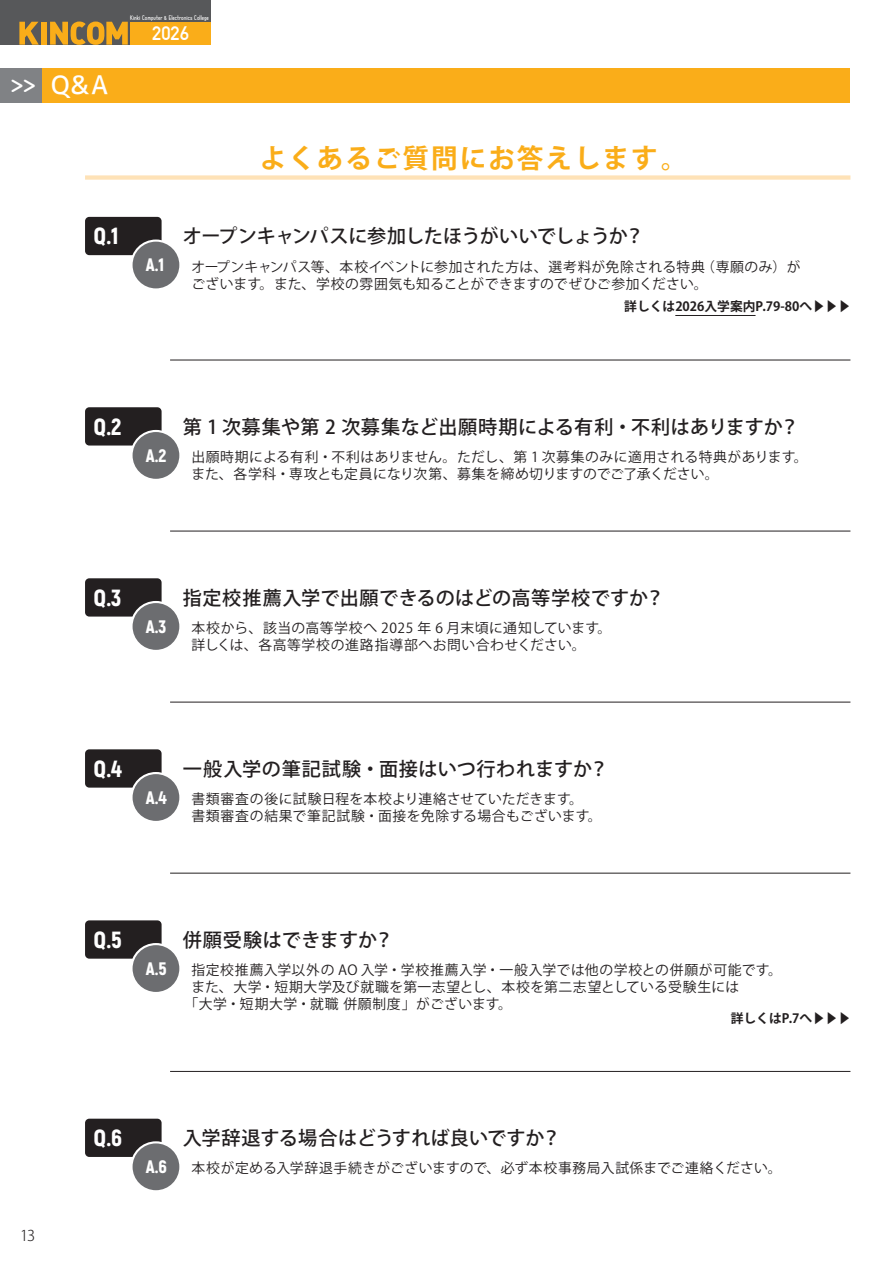
<style>
.page{position:relative;width:893px;height:1263px;background:#fff}
.page>*{position:absolute;margin:0;border:0;box-sizing:border-box;transform-origin:0 0}
.t1{font:700 26.55px "Koz Go Pr 6 N";letter-spacing:.075em;color:#faad19}
.t2{font:25.5px "Corporate Logo Medium";color:#fff}
.t3{font:900 23.4px "Akrobat";color:#fff}
.t4{font:500 19.2px "Koz Go Pr 6 N";letter-spacing:.015em;color:#231f20}
.t5{font:500 19.2px "Koz Go Pr 6 N";letter-spacing:-.035em;color:#231f20}
.t6{font:700 19.2px "DIN Alternate";color:#fff}
.t7{font:900 18px "Akrobat";color:#fff}
.t8{font:300 14.85px "Koz Go Pr 6 N";color:#231f20}
.t9{font:13.8px/17px "Koz Go Pr 6 N";letter-spacing:.03em;color:#231f20}
.t10{font:700 12.75px "Koz Go Pr 6 N";color:#231f20}
.t11{font:6.3px "Ronde B Square";color:#fff}
.s1{font-family:"Ronde B Square";font-size:26.55px}
</style>
<div class="page">
<div style="left:0;top:0;width:211px;height:45px;background:#57585a"></div>
<div style="left:130px;top:22px;width:81px;height:23px;background:#faad19"></div>
<svg style="left:19px;top:22px;width:20px;height:23px"></svg>
<div style="left:41px;top:22px;width:6px;height:23px;background:#faad19"></div>
<svg style="left:50px;top:22px;width:78px;height:23px"></svg>
<div style="left:0;top:68px;width:44px;height:34px;background:#808285"></div>
<div style="left:43px;top:68px;width:807px;height:34px;background:#faad19"></div>
<div style="left:85px;top:175px;width:765px;height:5px;background:#fee2b7"></div>
<div style="left:85px;top:407px;width:77px;height:38px;background:#231f20;border-radius:4px"></div>
<div style="left:131px;top:431px;width:49px;height:49px;background:#6c6d70;border-radius:50%"></div>
<div style="left:130px;top:430px;width:51px;height:51px;border:2px solid #fff;border-radius:50%"></div>
<div style="left:85px;top:578px;width:77px;height:39px;background:#231f20;border-radius:4px"></div>
<div style="left:131px;top:602px;width:49px;height:49px;background:#6c6d70;border-radius:50%"></div>
<div style="left:130px;top:601px;width:51px;height:51px;border:2px solid #fff;border-radius:50%"></div>
<div style="left:85px;top:749px;width:77px;height:39px;background:#231f20;border-radius:4px"></div>
<div style="left:131px;top:773px;width:49px;height:49px;background:#6c6d70;border-radius:50%"></div>
<div style="left:130px;top:772px;width:51px;height:51px;border:2px solid #fff;border-radius:50%"></div>
<div style="left:85px;top:1119px;width:77px;height:38px;background:#231f20;border-radius:4px"></div>
<div style="left:131px;top:1142px;width:49px;height:49px;background:#6c6d70;border-radius:50%"></div>
<div style="left:130px;top:1141px;width:51px;height:51px;border:2px solid #fff;border-radius:50%"></div>
<hr style="left:170px;top:531px;width:680px;height:1px;background:#231f20">
<hr style="left:170px;top:702px;width:680px;height:1px;background:#231f20">
<hr style="left:170px;top:873px;width:680px;height:1px;background:#231f20">
<hr style="left:170px;top:1071px;width:680px;height:1px;background:#231f20">
<hr style="left:170px;top:360px;width:680px;height:1px;background:#231f20">
<div style="left:85px;top:920px;width:77px;height:39px;background:#231f20;border-radius:4px"></div>
<div style="left:131px;top:944px;width:49px;height:49px;background:#6c6d70;border-radius:50%"></div>
<div style="left:130px;top:943px;width:51px;height:51px;border:2px solid #fff;border-radius:50%"></div>
<hr style="left:892px;top:68px;width:1px;height:34px;background:#808285">
<div style="left:85px;top:217px;width:77px;height:38px;background:#231f20;border-radius:4px"></div>
<div style="left:131px;top:241px;width:49px;height:48px;background:#6c6d70;border-radius:50%"></div>
<div style="left:130px;top:239px;width:51px;height:52px;border:2px solid #fff;border-radius:50%"></div>
<hr style="left:675px;top:315px;width:80px;height:1px;background:#231f20">
<h2 class="t2" style="left:11px;top:68px;width:99px"><span class="s1">&gt;&gt;</span> Q&amp;A</h2>
<p class="t11" style="left:130px;top:13px;width:80px">Kinki Computer &amp; Electronics College</p>
<h3 class="t6" style="left:152px;top:19px;width:38px">2026</h3>
<h1 class="t1" style="left:260px;top:143px;width:429px">よくあるご質問にお答えします。</h1>
<h3 class="t3" style="left:94px;top:221px;width:27px">Q.1</h3>
<h3 class="t7" style="left:146px;top:253px;width:20px">A.1</h3>
<h3 class="t5" style="left:183px;top:225px;width:463px">オープンキャンパスに参加したほうがいいでしょうか？</h3>
<p class="t9" style="left:191px;top:258px;width:611px">オープンキャンパス等、本校イベントに参加された方は、選考料が免除される特典（専願のみ）がございます。また、学校の雰囲気も知ることができますのでぜひご参加ください。</p>
<p class="t10" style="left:624px;top:299px;width:201px">詳しくは2026入学案内P.79-80へ▶▶▶</p>
<h3 class="t3" style="left:94px;top:411px;width:29px">Q.2</h3>
<h3 class="t7" style="left:146px;top:444px;width:22px">A.2</h3>
<h3 class="t4" style="left:183px;top:416px;width:618px">第 1 次募集や第 2 次募集など出願時期による有利・不利はありますか？</h3>
<p class="t9" style="left:191px;top:449px;width:618px">出願時期による有利・不利はありません。ただし、第 1 次募集のみに適用される特典があります。また、各学科・専攻とも定員になり次第、募集を締め切りますのでご了承ください。</p>
<h3 class="t3" style="left:94px;top:582px;width:29px">Q.3</h3>
<h3 class="t7" style="left:146px;top:615px;width:22px">A.3</h3>
<h3 class="t4" style="left:183px;top:587px;width:483px">指定校推薦入学で出願できるのはどの高等学校ですか？</h3>
<p class="t9" style="left:191px;top:620px;width:422px">本校から、該当の高等学校へ 2025 年 6 月末頃に通知しています。詳しくは、各高等学校の進路指導部へお問い合わせください。</p>
<h3 class="t3" style="left:94px;top:753px;width:30px">Q.4</h3>
<h3 class="t7" style="left:146px;top:786px;width:22px">A.4</h3>
<h3 class="t4" style="left:183px;top:758px;width:427px">一般入学の筆記試験・面接はいつ行われますか？</h3>
<p class="t9" style="left:191px;top:791px;width:412px">書類審査の後に試験日程を本校より連絡させていただきます。<br>書類審査の結果で筆記試験・面接を免除する場合もございます。</p>
<p class="t8" style="left:20px;top:1227px;width:17px">13</p>
<h3 class="t3" style="left:94px;top:924px;width:30px">Q.5</h3>
<h3 class="t7" style="left:146px;top:957px;width:22px">A.5</h3>
<h3 class="t4" style="left:183px;top:929px;width:212px">併願受験はできますか？</h3>
<p class="t9" style="left:191px;top:962px;width:592px">指定校推薦入学以外の AO 入学・学校推薦入学・一般入学では他の学校との併願が可能です。</p>
<p class="t9" style="left:191px;top:979px;width:549px">また、大学・短期大学及び就職を第一志望とし、本校を第二志望としている受験生には</p>
<p class="t9" style="left:184px;top:996px;width:329px">「大学・短期大学・就職 併願制度」がございます。</p>
<p class="t10" style="left:731px;top:1011px;width:94px">詳しくはP.7へ▶▶▶</p>
<h3 class="t3" style="left:94px;top:1122px;width:30px">Q.6</h3>
<h3 class="t7" style="left:146px;top:1155px;width:22px">A.6</h3>
<h3 class="t4" style="left:183px;top:1127px;width:380px">入学辞退する場合はどうすれば良いですか？</h3>
<p class="t9" style="left:191px;top:1160px;width:592px">本校が定める入学辞退手続きがございますので、必ず本校事務局入試係までご連絡ください。</p>
</div>
